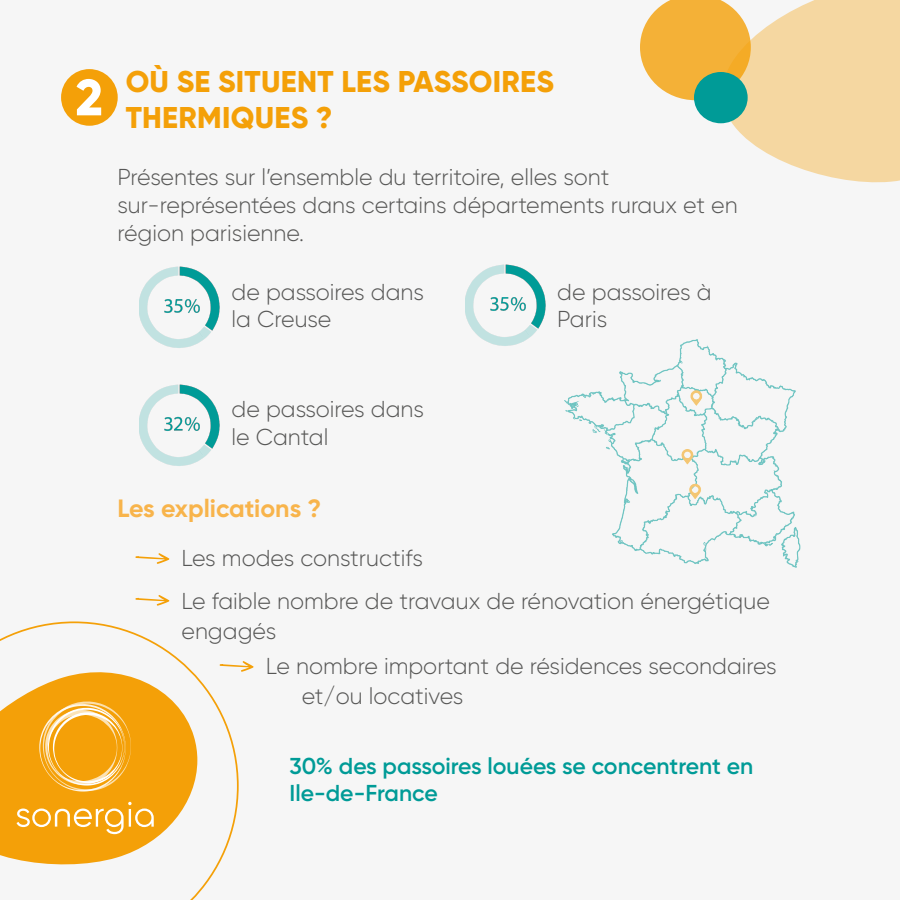
<style>
.page{position:relative;width:900px;height:900px;background:#fff}
.page>*{position:absolute;margin:0;border:0;box-sizing:border-box;transform-origin:0 0}
.t1{font:800 30px/36px "Gilroy";letter-spacing:.01em;color:#f4a008}
.t2{font:700 25px "Gilroy";color:#f8b44b}
.t3{font:300 23px/27.6px "Gilroy";color:#575756}
.t4{font:600 23px/27px "Gilroy";color:#009b97}
</style>
<div class="page">
<svg style="left:0;top:621px;width:239px;height:279px"></svg>
<div style="left:61px;top:69px;width:57px;height:57px;background:#f4a008;border-radius:50%"></div>
<svg style="left:717px;top:0;width:183px;height:183px;fill:#f5d7a1"></svg>
<svg style="left:640px;top:0;width:111px;height:100px;background:#f4bb54"></svg>
<div style="left:694px;top:72px;width:54px;height:51px;background:#009b97;border-radius:50%"></div>
<img style="left:139px;top:266px;width:81px;height:83px">
<img style="left:565px;top:339px;width:235px;height:228px">
<svg style="left:219px;top:661px;width:35px;height:11px"></svg>
<svg style="left:135px;top:553px;width:35px;height:11px"></svg>
<svg style="left:135px;top:595px;width:35px;height:11px"></svg>
<img style="left:139px;top:384px;width:81px;height:82px">
<img style="left:465px;top:264px;width:81px;height:83px">
<h1 class="t1" style="left:76px;top:63px;width:480px;text-indent:50px">OÙ SE SITUENT LES PASSOIRES<br><sup>2</sup> THERMIQUES ?</h1>
<p class="t3" style="left:117px;top:163px;width:622px">Présentes sur l’ensemble du territoire, elles sont sur-représentées dans certains départements ruraux et en région parisienne.</p>
<p class="t3" style="left:232px;top:278px;width:194px">de passoires dans la Creuse</p>
<p class="t3" style="left:232px;top:395px;width:194px">de passoires dans le Cantal</p>
<p class="t2" style="left:117px;top:493px;width:206px">Les explications ?</p>
<p class="t3" style="left:557px;top:278px;width:156px">de passoires à<br>Paris</p>
<p class="t3" style="left:181px;top:537px;width:590px;line-height:43px">Les modes constructifs<br>Le faible nombre de travaux de rénovation énergétique</p>
<p class="t3" style="left:266px;top:614px;width:513px;line-height:35px;text-indent:-84px">engagés<br>Le nombre important de résidences secondaires</p>
<p class="t3" style="left:302px;top:682px;width:163px">et/ou locatives</p>
<p class="t4" style="left:289px;top:753px;width:465px">30% des passoires louées se concentrent en<br>Ile-de-France</p>
</div>
